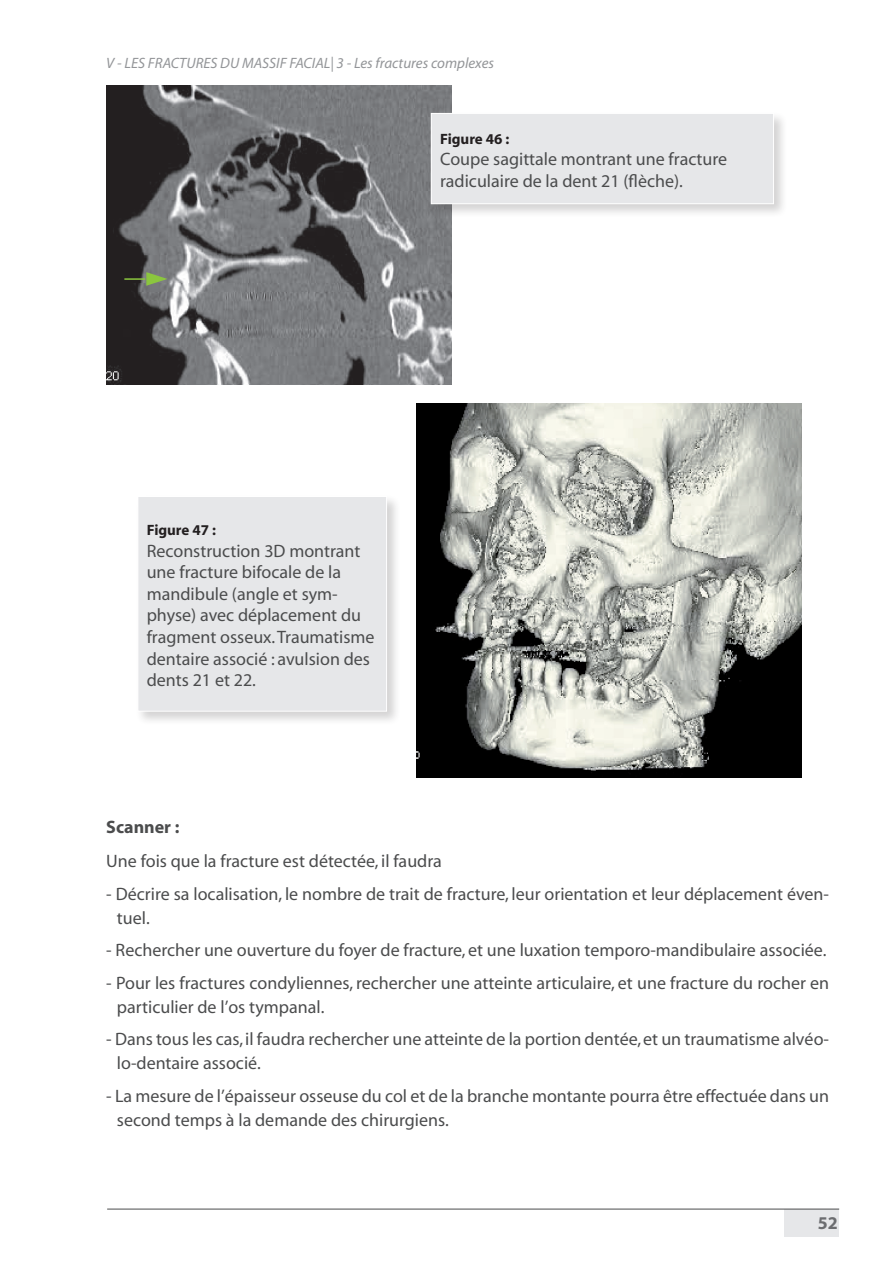
<style>
.page{position:relative;width:893px;height:1263px;background:#fff}
.page>*{position:absolute;margin:0;border:0;box-sizing:border-box;transform-origin:0 0}
.t1{font:18px/21.6px "Myriad";color:#4b4c4d}
.t2{font:700 18px "Myriad";color:#4b4c4d}
.t3{font:700 18px "Myriad";color:#6c6d70}
.t4{font:italic 15px "Myriad";color:#939598}
.t5{font:700 15px "Myriad";color:#231f20}
</style>
<div class="page">
<div style="left:784px;top:1209px;width:55px;height:27px;background:#e6e7e9"></div>
<hr style="left:107px;top:1209px;width:732px;height:1px;background:#4b4c4d">
<img style="left:106px;top:85px;width:345px;height:300px">
<img style="left:416px;top:404px;width:386px;height:373px">
<div style="left:429px;top:111px;width:365px;height:114px;background:#231f20;opacity:.2"></div>
<div style="left:431px;top:113px;width:342px;height:91px;background:#e6e7e9"></div>
<div style="left:431px;top:113px;width:343px;height:91px;border:1px solid #fff"></div>
<div style="left:135px;top:494px;width:281px;height:238px;background:#231f20;opacity:.2"></div>
<div style="left:138px;top:496px;width:249px;height:215px;background:#e6e7e9"></div>
<div style="left:137px;top:496px;width:250px;height:215px;border:1px solid #fff"></div>
<hr style="left:124px;top:278px;width:21px;height:2px;background:#8bc63e">
<svg style="left:145px;top:271px;width:25px;height:16px"></svg>
<p class="t4" style="left:106px;top:56px;width:389px">V - LES FRACTURES DU MASSIF FACIAL| 3 - Les fractures complexes</p>
<p class="t5" style="left:440px;top:131px;width:71px">Figure 46 :</p>
<p class="t1" style="left:440px;top:149px;width:289px">Coupe sagittale montrant une fracture radiculaire de la dent 21 (flèche).</p>
<p class="t5" style="left:147px;top:522px;width:71px">Figure 47 :</p>
<p class="t1" style="left:147px;top:541px;width:229px">Reconstruction 3D montrant une fracture bifocale de la mandibule (angle et sym&shy;physe) avec déplacement du fragment osseux. Traumatisme dentaire associé : avulsion des dents 21 et 22.</p>
<p class="t2" style="left:106px;top:818px;width:75px">Scanner :</p>
<p class="t1" style="left:106px;top:851px;width:337px">Une fois que la fracture est détectée, il faudra</p>
<p class="t1" style="left:117px;top:883px;width:714px;line-height:24px;text-indent:-11px">- Décrire sa localisation, le nombre de trait de fracture, leur orientation et leur déplacement éven&shy;tuel.</p>
<p class="t1" style="left:106px;top:940px;width:722px">- Rechercher une ouverture du foyer de fracture, et une luxation temporo-mandibulaire associée.</p>
<p class="t1" style="left:117px;top:972px;width:714px;line-height:24px;text-indent:-11px">- Pour les fractures condyliennes, rechercher une atteinte articulaire, et une fracture du rocher en particulier de l’os tympanal.</p>
<p class="t1" style="left:117px;top:1028px;width:714px;line-height:24px;text-indent:-11px">- Dans tous les cas, il faudra rechercher une atteinte de la portion dentée, et un traumatisme alvéo&shy;lo-dentaire associé.</p>
<p class="t1" style="left:117px;top:1085px;width:714px;line-height:24px;text-indent:-11px">- La mesure de l’épaisseur osseuse du col et de la branche montante pourra être effectuée dans un second temps à la demande des chirurgiens.</p>
<p class="t3" style="left:818px;top:1213px;width:21px">52</p>
</div>
